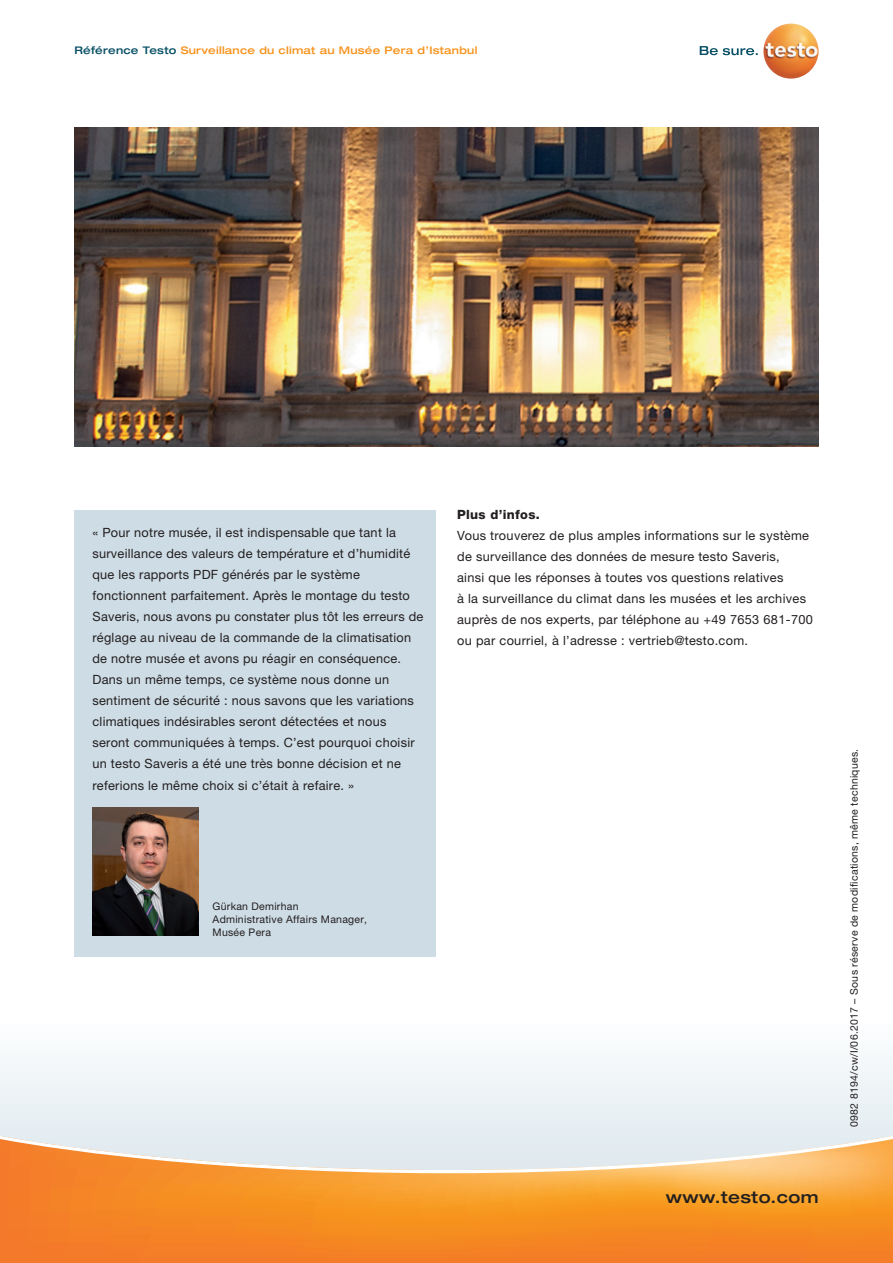
<style>
.page{position:relative;width:893px;height:1263px;background:#fff}
.page>*{position:absolute;margin:0;border:0;box-sizing:border-box;transform-origin:0 0}
.t1{font:500 expanded 16.5px "Helvetica Neue LTW1 G";letter-spacing:.025em;color:#231f20}
.t2{font:12.75px/21px "Helvetica Neue LTW1 G";letter-spacing:.02em;color:#231f20}
.t3{font:800 12.75px "Helvetica Neue LTW1 G";letter-spacing:.025em;color:#231f20}
.t4{font:10.5px/12.6px "Helvetica Neue LTW1 G";letter-spacing:.025em;color:#231f20}
.t5{font:500 expanded 10.5px "Helvetica Neue LTW1 G";letter-spacing:.025em;color:#f7931d}
.s1{color:#074f64}
</style>
<div class="page">
<div style="left:0;top:1019px;width:893px;height:228px;background:#f1f6f8"></div>
<svg style="left:0;top:1131px;width:893px;height:132px"></svg>
<img style="left:74px;top:128px;width:745px;height:318px">
<svg style="left:700px;top:46px;width:58px;height:9px"></svg>
<img style="left:763px;top:23px;width:56px;height:56px;border-radius:28px">
<div style="left:74px;top:510px;width:362px;height:447px;background:#cedce5"></div>
<img style="left:92px;top:808px;width:107px;height:127px">
<p class="t5" style="left:74px;top:43px;width:405px"><span class="s1">Référence Testo</span> Surveillance du climat au Musée Pera d’Istanbul</p>
<p class="t2" style="left:92px;top:522px;width:332px">« Pour notre musée, il est indispensable que tant la surveillance des valeurs de température et d’humidité que les rapports PDF générés par le système fonctionnent parfaitement. Après le montage du testo Saveris, nous avons pu constater plus tôt les erreurs de réglage au niveau de la commande de la climatisation de notre musée et avons pu réagir en conséquence.<br>Dans un même temps, ce système nous donne un sentiment de sécurité : nous savons que les variations climatiques indésirables seront détectées et nous seront communiquées à temps. C’est pourquoi choisir un testo Saveris a été une très bonne décision et ne referions le même choix si c’était à refaire. »</p>
<p class="t4" style="left:213px;top:900px;width:156px">Gürkan Demirhan<br>Administrative Affairs Manager,<br>Musée Pera</p>
<p class="t3" style="left:457px;top:507px;width:84px">Plus d’infos.</p>
<p class="t2" style="left:457px;top:525px;width:357px">Vous trouverez de plus amples informations sur le système de surveillance des données de mesure testo Saveris,<br>ainsi que les réponses à toutes vos questions relatives<br>à la surveillance du climat dans les musées et les archives auprès de nos experts, par téléphone au +49 7653 681-700 ou par courriel, à l’adresse : vertrieb@testo.com.</p>
<p class="t1" style="left:666px;top:1187px;width:154px">www.testo.com</p>
<p class="t4" style="left:848px;top:1127px;width:380px;rotate:-90deg">0982 8194/cw/I/06.2017 – Sous réserve de modifications, même techniques.</p>
</div>
